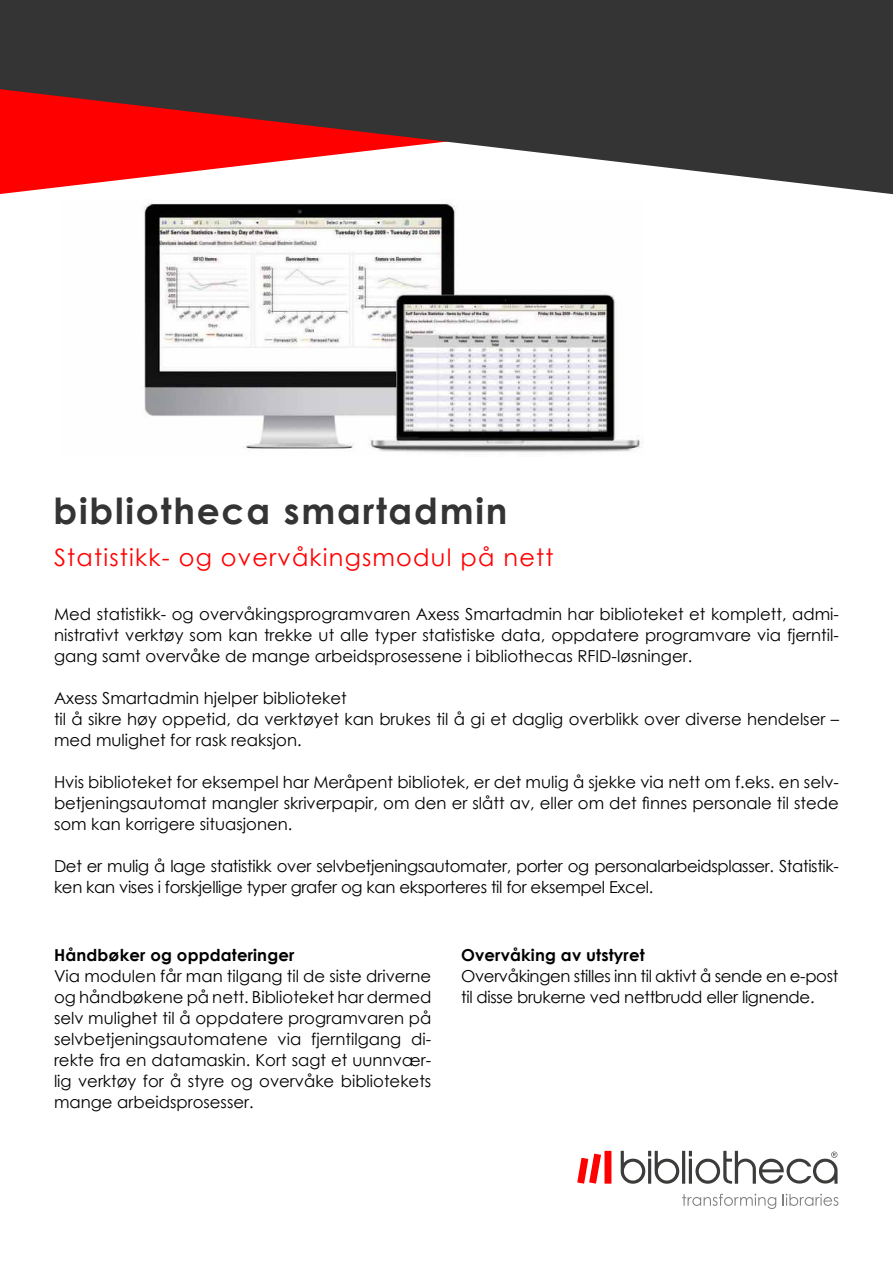
<style>
.page{position:relative;width:893px;height:1263px;background:#fff}
.page>*{position:absolute;margin:0;border:0;box-sizing:border-box;transform-origin:0 0}
.t1{font:700 36px "Century Gothic";letter-spacing:.05em;color:#343434}
.t2{font:24px "Century Gothic";letter-spacing:.05em;color:#f00}
.t3{font:16.5px/21px "Century Gothic";color:#000;text-align:justify}
.t4{font:16.5px/21px "Century Gothic";letter-spacing:-.02em;color:#000}
.t5{font:700 16.5px "Century Gothic";letter-spacing:.01em;color:#000}
</style>
<div class="page">
<svg style="left:0;top:0;width:893px;height:194px;fill:#343434"></svg>
<svg style="left:682px;top:1194px;width:94px;height:15px"></svg>
<svg style="left:783px;top:1194px;width:55px;height:12px"></svg>
<svg style="left:621px;top:1151px;width:58px;height:33px"></svg>
<hr style="left:682px;top:1151px;width:3px;height:33px;background:#3c3c3b">
<svg style="left:689px;top:1151px;width:149px;height:33px"></svg>
<svg style="left:577px;top:1151px;width:34px;height:33px"></svg>
<img style="left:144px;top:202px;width:496px;height:251px">
<h1 class="t1" style="left:53px;top:483px;width:455px">bibliotheca smartadmin</h1>
<h2 class="t2" style="left:54px;top:540px;width:501px">Statistikk- og overvåkingsmodul på nett</h2>
<p class="t3" style="left:54px;top:603px;width:786px">Med statistikk- og overvåkingsprogramvaren Axess Smartadmin har biblioteket et komplett, admi&shy;nistrativt verktøy som kan trekke ut alle typer statistiske data, oppdatere programvare via fjerntil&shy;gang samt overvåke de mange arbeidsprosessene i bibliothecas RFID-løsninger.</p>
<p class="t3" style="left:54px;top:687px;width:786px;text-align:left">Axess Smartadmin hjelper biblioteket<br>til å sikre høy oppetid, da verktøyet kan brukes til å gi et daglig overblikk over diverse hendelser – med mulighet for rask reaksjon.</p>
<p class="t3" style="left:54px;top:771px;width:786px">Hvis biblioteket for eksempel har Meråpent bibliotek, er det mulig å sjekke via nett om f.eks. en selv&shy;betjeningsautomat mangler skriverpapir, om den er slått av, eller om det finnes personale til stede som kan korrigere situasjonen.</p>
<p class="t4" style="left:54px;top:855px;width:786px">Det er mulig å lage statistikk over selvbetjeningsautomater, porter og personalarbeidsplasser. Statistik&shy;ken kan vises i forskjellige typer grafer og kan eksporteres til for eksempel Excel.</p>
<p class="t5" style="left:54px;top:942px;width:242px">Håndbøker og oppdateringer</p>
<p class="t3" style="left:54px;top:965px;width:379px">Via modulen får man tilgang til de siste driverne og håndbøkene på nett. Biblioteket har dermed selv mulighet til å oppdatere programvaren på selvbetjeningsautomatene via fjerntilgang di&shy;rekte fra en datamaskin. Kort sagt et uunnvær&shy;lig verktøy for å styre og overvåke bibliotekets mange arbeidsprosesser.</p>
<p class="t5" style="left:461px;top:942px;width:185px">Overvåking av utstyret</p>
<p class="t4" style="left:461px;top:965px;width:379px">Overvåkingen stilles inn til aktivt å sende en e-post til disse brukerne ved nettbrudd eller lignende.</p>
</div>
